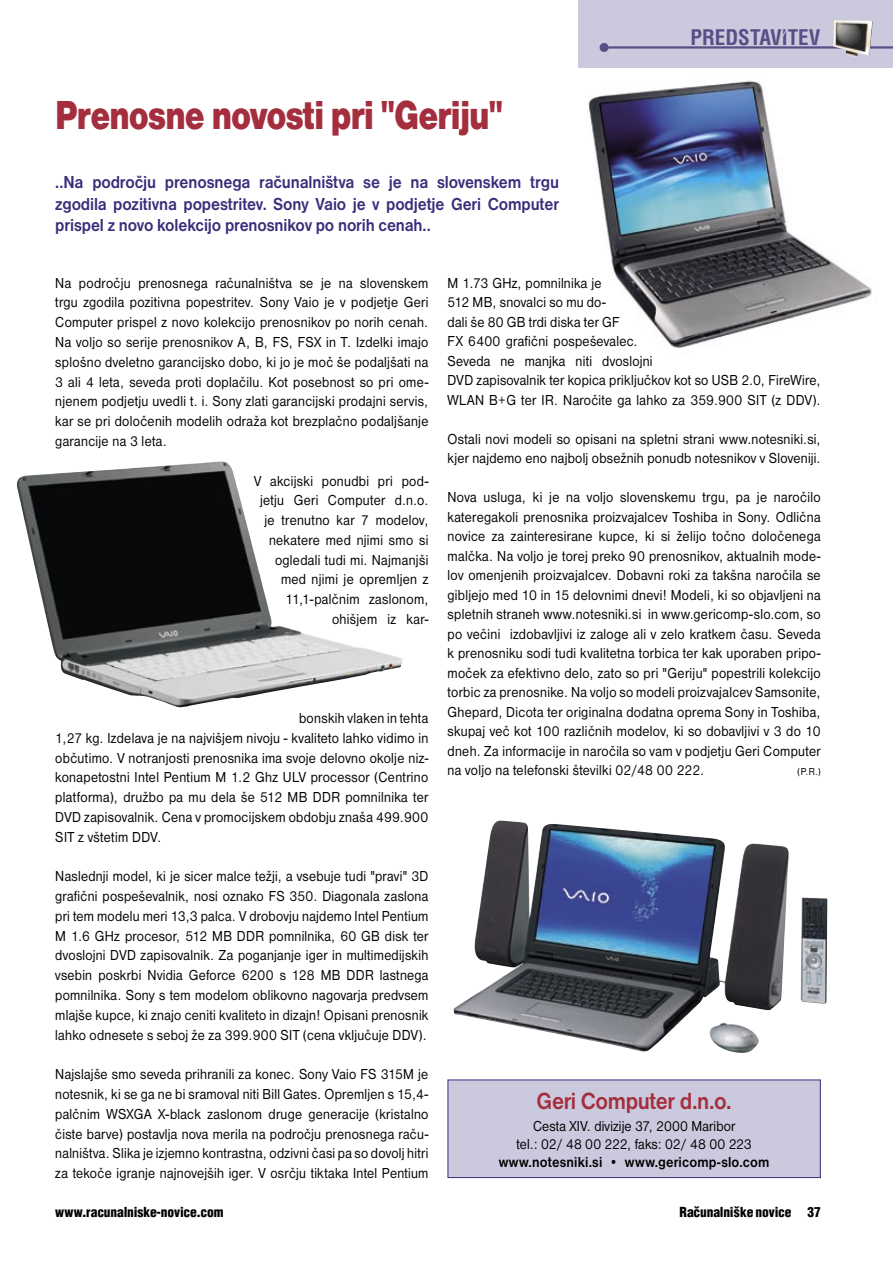
<style>
.page{position:relative;width:893px;height:1263px;background:#fff}
.page>*{position:absolute;margin:0;border:0;box-sizing:border-box;transform-origin:0 0}
.Predstavitev_Naslov{font:42px "Nimbus San DEE Blac";letter-spacing:-.03em;color:#a42e3e;scale:.8 1}
.Predstavitev_Vsebina{font:700 24.15px "Nimbus San DEE";letter-spacing:-.02em;color:#a42e3e;scale:.9 1}
.t1{font:700 condensed 21px "SS Helvetica";color:#594e85}
.Predstavitev_Podnaslov{font:700 18px/21.6px "Nimbus San DEE";letter-spacing:-.01em;color:#392e7a;text-align:justify;scale:.9 1}
.Predstavitev_Vsebina-2{font:15px/19.8px "Nimbus San DEE";letter-spacing:.025em;color:#000;text-align:justify;scale:.9 1}
.Predstavitev_Vsebina-3{font:700 15px "Nimbus San DEE";letter-spacing:.01em;color:#000;scale:.9 1}
.t2{font:900 condensed 13.5px "SS Helvetica";letter-spacing:-.01em;color:#000}
.Predstavitev_Vsebina-4{font:10.5px "Nimbus San DEE";color:#000;scale:.9 1}
</style>
<div class="page">
<div style="left:578px;top:0;width:315px;height:68px;background:#cbc9dd"></div>
<hr style="left:604px;top:46px;width:289px;height:3px;background:#594e85">
<div style="left:600px;top:43px;width:9px;height:9px;background:#594e85;border-radius:50%"></div>
<img style="left:833px;top:20px;width:40px;height:37px">
<img style="left:588px;top:80px;width:284px;height:268px">
<img style="left:17px;top:461px;width:385px;height:246px">
<img style="left:453px;top:820px;width:336px;height:231px">
<div style="left:448px;top:1080px;width:372px;height:97px;background:#cbc9dd"></div>
<div style="left:448px;top:1079px;width:373px;height:99px;border:1px solid #392e7a"></div>
<p class="Predstavitev_Naslov" style="left:55px;top:91px;width:561px">Prenosne novosti pri "Geriju"</p>
<p class="Predstavitev_Podnaslov" style="left:55px;top:171px;width:561px">..Na področju prenosnega računalništva se je na slovenskem trgu zgodila pozitivna popestritev. Sony Vaio je v podjetje Geri Computer prispel z novo kolekcijo prenosnikov po norih cenah..</p>
<p class="t1" style="left:690px;top:24px;width:131px">PREDSTAVITEV</p>
<p class="Predstavitev_Vsebina-2" style="left:55px;top:273px;width:416px">Na področju prenosnega računalništva se je na slovenskem trgu zgodila pozitivna popestritev. Sony Vaio je v podjetje Geri Computer prispel z novo kolekcijo prenosnikov po norih cenah.<br>Na voljo so serije prenosnikov A, B, FS, FSX in T. Izdelki imajo splošno dveletno garancijsko dobo, ki jo je moč še podaljšati na 3 ali 4 leta, seveda proti doplačilu. Kot posebnost so pri ome&shy;njenem podjetju uvedli t. i. Sony zlati garancijski prodajni servis, kar se pri določenih modelih odraža kot brezplačno podaljšanje garancije na 3 leta.</p>
<p class="Predstavitev_Vsebina-2" style="left:254px;top:471px;width:195px;text-align:right">V akcijski ponudbi pri pod&shy;jetju Geri Computer d.n.o. je trenutno kar 7 modelov, nekatere med njimi smo si ogledali tudi mi. Najmanjši med njimi je opremljen z<br>11,1-palčnim zaslonom, ohišjem iz kar-</p>
<p class="Predstavitev_Vsebina-2" style="left:55px;top:708px;width:416px;text-indent:244px">bonskih vlaken in tehta 1,27 kg. Izdelava je na najvišjem nivoju - kvaliteto lahko vidimo in občutimo. V notranjosti prenosnika ima svoje delovno okolje niz&shy;konapetostni Intel Pentium M 1.2 Ghz ULV processor (Centrino platforma), družbo pa mu dela še 512 MB DDR pomnilnika ter DVD zapisovalnik. Cena v promocijskem obdobju znaša 499.900<br>SIT z vštetim DDV.</p>
<p class="Predstavitev_Vsebina-2" style="left:55px;top:866px;width:416px">Naslednji model, ki je sicer malce težji, a vsebuje tudi "pravi" 3D grafični pospeševalnik, nosi oznako FS 350. Diagonala zaslona pri tem modelu meri 13,3 palca. V drobovju najdemo Intel Pentium M 1.6 GHz procesor, 512 MB DDR pomnilnika, 60 GB disk ter dvoslojni DVD zapisovalnik. Za poganjanje iger in multimedijskih vsebin poskrbi Nvidia Geforce 6200 s 128 MB DDR lastnega pomnilnika. Sony s tem modelom oblikovno nagovarja predvsem mlajše kupce, ki znajo ceniti kvaliteto in dizajn! Opisani prenosnik lahko odnesete s seboj že za 399.900 SIT (cena vključuje DDV).</p>
<p class="Predstavitev_Vsebina-2" style="left:55px;top:1064px;width:416px">Najslajše smo seveda prihranili za konec. Sony Vaio FS 315M je notesnik, ki se ga ne bi sramoval niti Bill Gates. Opremljen s 15,4- palčnim WSXGA X-black zaslonom druge generacije (kristalno čiste barve) postavlja nova merila na področju prenosnega raču&shy;nalništva. Slika je izjemno kontrastna, odzivni časi pa so dovolj hitri za tekoče igranje najnovejših iger. V osrčju tiktaka Intel Pentium</p>
<p class="Predstavitev_Vsebina-2" style="left:448px;top:273px;width:416px;text-align:left">M 1.73 GHz, pomnilnika je<br>512 MB, snovalci so mu do-<br>dali še 80 GB trdi diska ter GF<br>FX 6400 grafični pospeševalec.<br>Seveda ne manjka niti dvoslojni<br>DVD zapisovalnik ter kopica priključkov kot so USB 2.0, FireWire, WLAN B+G ter IR. Naročite ga lahko za 359.900 SIT (z DDV).</p>
<p class="Predstavitev_Vsebina-2" style="left:448px;top:429px;width:416px">Ostali novi modeli so opisani na spletni strani www.notesniki.si, kjer najdemo eno najbolj obsežnih ponudb notesnikov v Sloveniji.</p>
<p class="Predstavitev_Vsebina-2" style="left:448px;top:488px;width:416px">Nova usluga, ki je na voljo slovenskemu trgu, pa je naročilo kateregakoli prenosnika proizvajalcev Toshiba in Sony. Odlična novice za zainteresirane kupce, ki si želijo točno določenega malčka. Na voljo je torej preko 90 prenosnikov, aktualnih mode&shy;lov omenjenih proizvajalcev. Dobavni roki za takšna naročila se gibljejo med 10 in 15 delovnimi dnevi! Modeli, ki so objavljeni na spletnih straneh www.notesniki.si in www.gericomp-slo.com, so po večini izdobavljivi iz zaloge ali v zelo kratkem času. Seveda k prenosniku sodi tudi kvalitetna torbica ter kak uporaben pripo&shy;moček za efektivno delo, zato so pri "Geriju" popestrili kolekcijo torbic za prenosnike. Na voljo so modeli proizvajalcev Samsonite, Ghepard, Dicota ter originalna dodatna oprema Sony in Toshiba, skupaj več kot 100 različnih modelov, ki so dobavljivi v 3 do 10 dneh. Za informacije in naročila so vam v podjetju Geri Computer na voljo na telefonski številki 02/48 00 222.</p>
<p class="Predstavitev_Vsebina-4" style="left:798px;top:766px;width:27px">(P.R.)</p>
<p class="Predstavitev_Vsebina" style="left:537px;top:1087px;width:218px">Geri Computer d.n.o.</p>
<p class="Predstavitev_Vsebina-2" style="left:533px;top:1116px;width:226px">Cesta XIV. divizije 37, 2000 Maribor</p>
<p class="Predstavitev_Vsebina-2" style="left:516px;top:1134px;width:263px">tel.: 02/ 48 00 222, faks: 02/ 48 00 223</p>
<p class="Predstavitev_Vsebina-3" style="left:499px;top:1153px;width:302px">www.notesniki.si • www.gericomp-slo.com</p>
<p class="t2" style="left:55px;top:1204px;width:170px">www.racunalniske-novice.com</p>
<p class="t2" style="left:680px;top:1204px;width:143px">Ra~unalni{ke novice 37</p>
</div>
